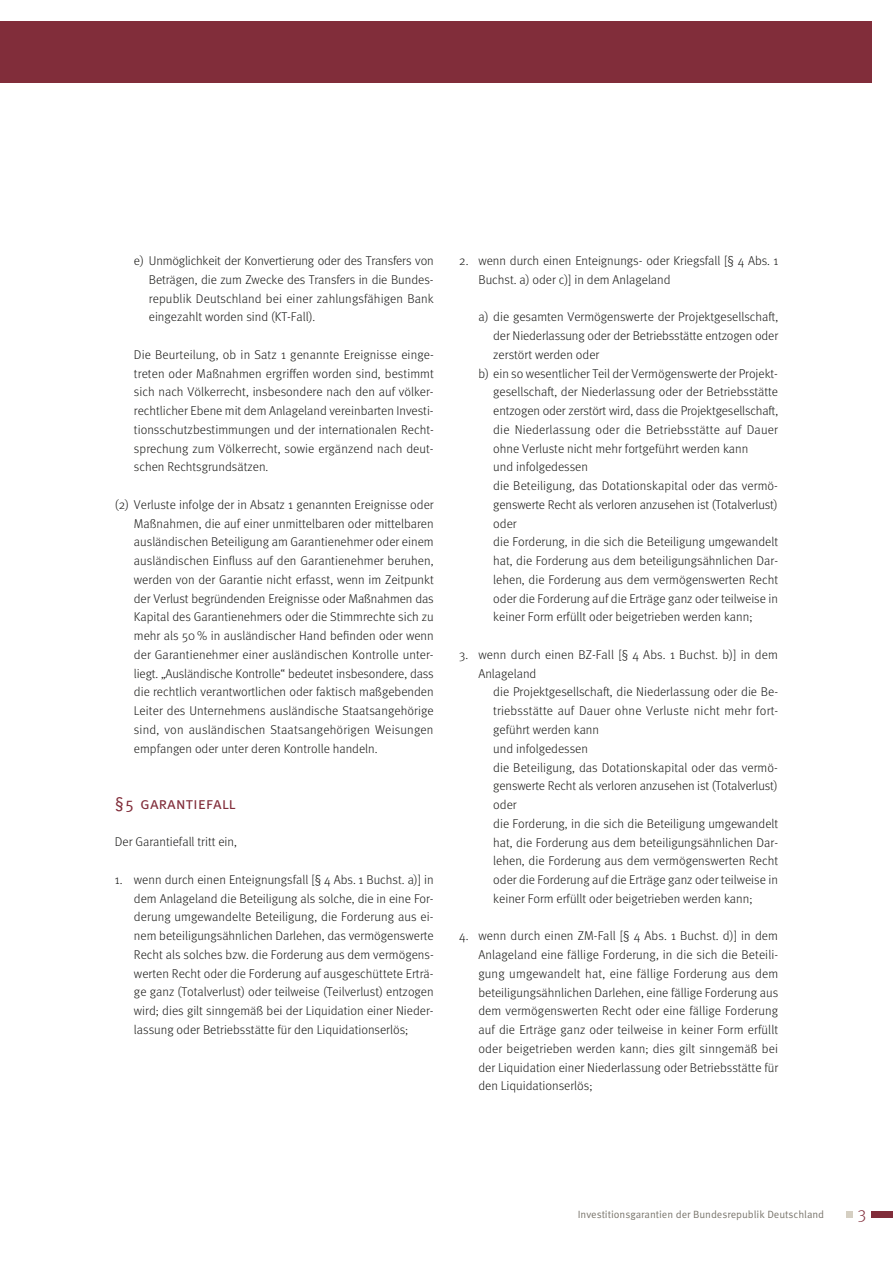
<style>
.page{position:relative;width:893px;height:1263px;background:#fff}
.page>*{position:absolute;margin:0;border:0;box-sizing:border-box;transform-origin:0 0}
.t1{font:300 17.25px "Meta Pro";color:#812d3a}
.t2{font:16.5px "Meta Pro Norm";letter-spacing:-.01em;color:#812d3a}
.t3{font:300 12.75px/18.8px "Meta Pro";color:#1a1a18;text-align:justify}
.t4{font:10.5px "Meta Pro Norm";letter-spacing:-.005em;color:#7a766d}
</style>
<div class="page">
<div style="left:872px;top:1211px;width:21px;height:7px;background:#812d3a"></div>
<div style="left:846px;top:1211px;width:7px;height:7px;background:#d5cfc2"></div>
<div style="left:0;top:21px;width:872px;height:62px;background:#812d3a"></div>
<p class="t3" style="left:149px;top:251px;width:287px;text-indent:-15px">e) Unmöglichkeit der Konvertierung oder des Transfers von Beträgen, die zum Zwecke des Transfers in die Bundes&shy;republik Deutschland bei einer zahlungsfähigen Bank eingezahlt worden sind (KT-Fall).</p>
<p class="t3" style="left:134px;top:344px;width:301px">Die Beurteilung, ob in Satz 1 genannte Ereignisse einge&shy;treten oder Maßnahmen ergriffen worden sind, bestimmt sich nach Völkerrecht, insbesondere nach den auf völker&shy;rechtlicher Ebene mit dem Anlageland vereinbarten Investi&shy;tionsschutzbestimmungen und der internationalen Recht&shy;sprechung zum Völkerrecht, sowie ergänzend nach deut&shy;schen Rechtsgrundsätzen.</p>
<p class="t3" style="left:134px;top:494px;width:301px;text-indent:-19px">(2) Verluste infolge der in Absatz 1 genannten Ereignisse oder Maßnahmen, die auf einer unmittelbaren oder mittelbaren ausländischen Beteiligung am Garantienehmer oder einem ausländischen Einfluss auf den Garantienehmer beruhen, werden von der Garantie nicht erfasst, wenn im Zeitpunkt der Verlust begründenden Ereignisse oder Maßnahmen das Kapital des Garantienehmers oder die Stimmrechte sich zu mehr als 50 % in ausländischer Hand befinden oder wenn der Garantienehmer einer ausländischen Kontrolle unter&shy;liegt. „Ausländische Kontrolle“ bedeutet insbesondere, dass die rechtlich verantwortlichen oder faktisch maßgebenden Leiter des Unternehmens ausländische Staatsangehörige sind, von ausländischen Staatsangehörigen Weisungen empfangen oder unter deren Kontrolle handeln.</p>
<p class="t2" style="left:115px;top:791px;width:122px">§5 garantiefall</p>
<p class="t3" style="left:115px;top:832px;width:124px">Der Garantiefall tritt ein,</p>
<p class="t3" style="left:134px;top:869px;width:301px;text-indent:-19px">1. wenn durch einen Enteignungsfall [§ 4 Abs. 1 Buchst. a)] in dem Anlageland die Beteiligung als solche, die in eine For&shy;derung umgewandelte Beteiligung, die Forderung aus ei&shy;nem beteiligungsähnlichen Darlehen, das vermögenswerte Recht als solches bzw. die Forderung aus dem vermögens&shy;werten Recht oder die Forderung auf ausgeschüttete Erträ&shy;ge ganz (Totalverlust) oder teilweise (Teilverlust) entzogen wird; dies gilt sinngemäß bei der Liquidation einer Nieder&shy;lassung oder Betriebsstätte für den Liquidationserlös;</p>
<p class="t3" style="left:478px;top:251px;width:301px;text-indent:-19px">2. wenn durch einen Enteignungs- oder Kriegsfall [§ 4 Abs. 1<br>Buchst. a) oder c)] in dem Anlageland</p>
<p class="t3" style="left:478px;top:307px;width:301px">a) die gesamten Vermögenswerte der Projektgesellschaft,</p>
<p class="t3" style="left:493px;top:326px;width:286px">der Niederlassung oder der Betriebsstätte entzogen oder</p>
<p class="t3" style="left:493px;top:344px;width:108px">zerstört werden oder</p>
<p class="t3" style="left:478px;top:363px;width:301px">b) ein so wesentlicher Teil der Vermögenswerte der Projekt-</p>
<p class="t3" style="left:493px;top:382px;width:286px">gesellschaft, der Niederlassung oder der Betriebsstätte</p>
<p class="t3" style="left:493px;top:401px;width:286px">entzogen oder zerstört wird, dass die Projektgesellschaft,</p>
<p class="t3" style="left:493px;top:419px;width:286px">die Niederlassung oder die Betriebsstätte auf Dauer</p>
<p class="t3" style="left:493px;top:438px;width:257px">ohne Verluste nicht mehr fortgeführt werden kann</p>
<p class="t3" style="left:493px;top:457px;width:96px">und infolgedessen</p>
<p class="t3" style="left:493px;top:476px;width:286px">die Beteiligung, das Dotationskapital oder das vermö-</p>
<p class="t3" style="left:493px;top:494px;width:286px">genswerte Recht als verloren anzusehen ist (Totalverlust)</p>
<p class="t3" style="left:493px;top:513px;width:25px">oder</p>
<p class="t3" style="left:493px;top:532px;width:286px">die Forderung, in die sich die Beteiligung umgewandelt</p>
<p class="t3" style="left:493px;top:551px;width:286px">hat, die Forderung aus dem beteiligungsähnlichen Dar-</p>
<p class="t3" style="left:493px;top:569px;width:286px">lehen, die Forderung aus dem vermögenswerten Recht</p>
<p class="t3" style="left:493px;top:588px;width:286px">oder die Forderung auf die Erträge ganz oder teilweise in</p>
<p class="t3" style="left:493px;top:607px;width:261px">keiner Form erfüllt oder beigetrieben werden kann;</p>
<p class="t3" style="left:478px;top:644px;width:301px;text-indent:-19px">3. wenn durch einen BZ-Fall [§ 4 Abs. 1 Buchst. b)] in dem<br>Anlageland</p>
<p class="t3" style="left:493px;top:682px;width:286px;text-align:left">die Projektgesellschaft, die Niederlassung oder die Be&shy;triebsstätte auf Dauer ohne Verluste nicht mehr fort&shy;geführt werden kann<br>und infolgedessen<br>die Beteiligung, das Dotationskapital oder das vermö&shy;genswerte Recht als verloren anzusehen ist (Totalverlust) oder<br>die Forderung, in die sich die Beteiligung umgewandelt hat, die Forderung aus dem beteiligungsähnlichen Dar&shy;lehen, die Forderung aus dem vermögenswerten Recht oder die Forderung auf die Erträge ganz oder teilweise in keiner Form erfüllt oder beigetrieben werden kann;</p>
<p class="t3" style="left:478px;top:926px;width:301px;text-indent:-19px">4. wenn durch einen ZM-Fall [§ 4 Abs. 1 Buchst. d)] in dem Anlageland eine fällige Forderung, in die sich die Beteili&shy;gung umgewandelt hat, eine fällige Forderung aus dem beteiligungsähnlichen Darlehen, eine fällige Forderung aus dem vermögenswerten Recht oder eine fällige Forderung auf die Erträge ganz oder teilweise in keiner Form erfüllt oder beigetrieben werden kann; dies gilt sinngemäß bei der Liquidation einer Niederlassung oder Betriebsstätte für den Liquidationserlös;</p>
<p class="t4" style="left:578px;top:1206px;width:248px">Investitionsgarantien der Bundesrepublik Deutschland</p>
<h1 class="t1" style="left:858px;top:1200px;width:10px">3</h1>
</div>
